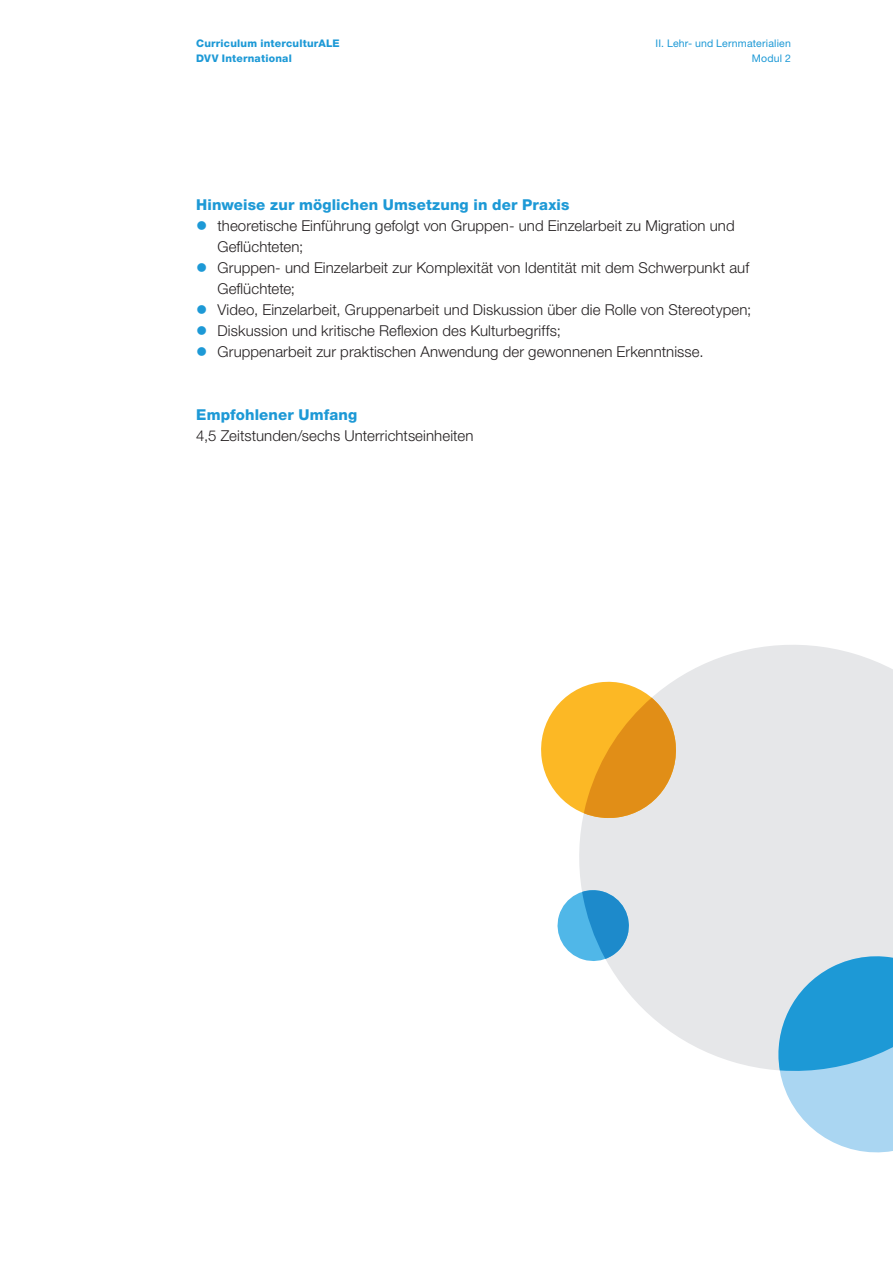
<style>
.page{position:relative;width:893px;height:1263px;background:#fff}
.page>*{position:absolute;margin:0;border:0;box-sizing:border-box;transform-origin:0 0}
.t1{font:300 15px/21px "Helvetica Neue LT Std";letter-spacing:.005em;color:#231f20}
.t2{font:800 15px "Helvetica Neue LT Std";letter-spacing:.01em;color:#1d99d6}
.t3{font:800 10.5px/15px "Helvetica Neue LT Std";letter-spacing:.02em;color:#1d99d6}
.t4{font:10.5px/15px "Helvetica Neue LT Std";letter-spacing:.02em;color:#1d99d6;text-align:right}
.s1{color:#1d99d6}
.s2{font-weight:800;color:#1d99d6}
</style>
<div class="page">
<svg style="left:579px;top:645px;width:314px;height:424px;background:#e9eaeb"></svg>
<svg style="left:557px;top:886px;width:76px;height:79px;background:#74bbe1"></svg>
<svg style="left:541px;top:677px;width:139px;height:145px"></svg>
<svg style="left:765px;top:942px;width:128px;height:211px;background:#8bc7e7"></svg>
<p class="t3" style="left:196px;top:35px;width:145px">Curriculum interculturALE<br>DVV International</p>
<p class="t4" style="left:655px;top:35px;width:137px">II. Lehr- und Lernmaterialien<br>Modul 2</p>
<p class="t2" style="left:196px;top:195px;width:375px">Hinweise zur möglichen Umsetzung in der Praxis</p>
<p class="t1" style="left:217px;top:214px;width:519px;text-indent:-21px"><span class="s1">●</span> theoretische Einführung gefolgt von Gruppen- und Einzelarbeit zu Migration und<br>Geflüchteten;</p>
<p class="t1" style="left:217px;top:256px;width:533px;text-indent:-21px"><span class="s1">●</span> Gruppen- und Einzelarbeit zur Komplexität von Identität mit dem Schwerpunkt auf<br>Geflüchtete;</p>
<p class="t1" style="left:196px;top:298px;width:557px"><span class="s1">●</span> Video, Einzelarbeit, Gruppenarbeit und Diskussion über die Rolle von Stereotypen;</p>
<p class="t1" style="left:196px;top:319px;width:366px"><span class="s1">●</span> Diskussion und kritische Reflexion des Kulturbegriffs;</p>
<p class="t1" style="left:196px;top:340px;width:509px"><span class="s1">●</span> Gruppenarbeit zur praktischen Anwendung der gewonnenen Erkenntnisse.</p>
<p class="t1" style="left:196px;top:403px;width:279px"><span class="s2">Empfohlener Umfang<br></span>4,5 Zeitstunden/sechs Unterrichtseinheiten</p>
</div>
